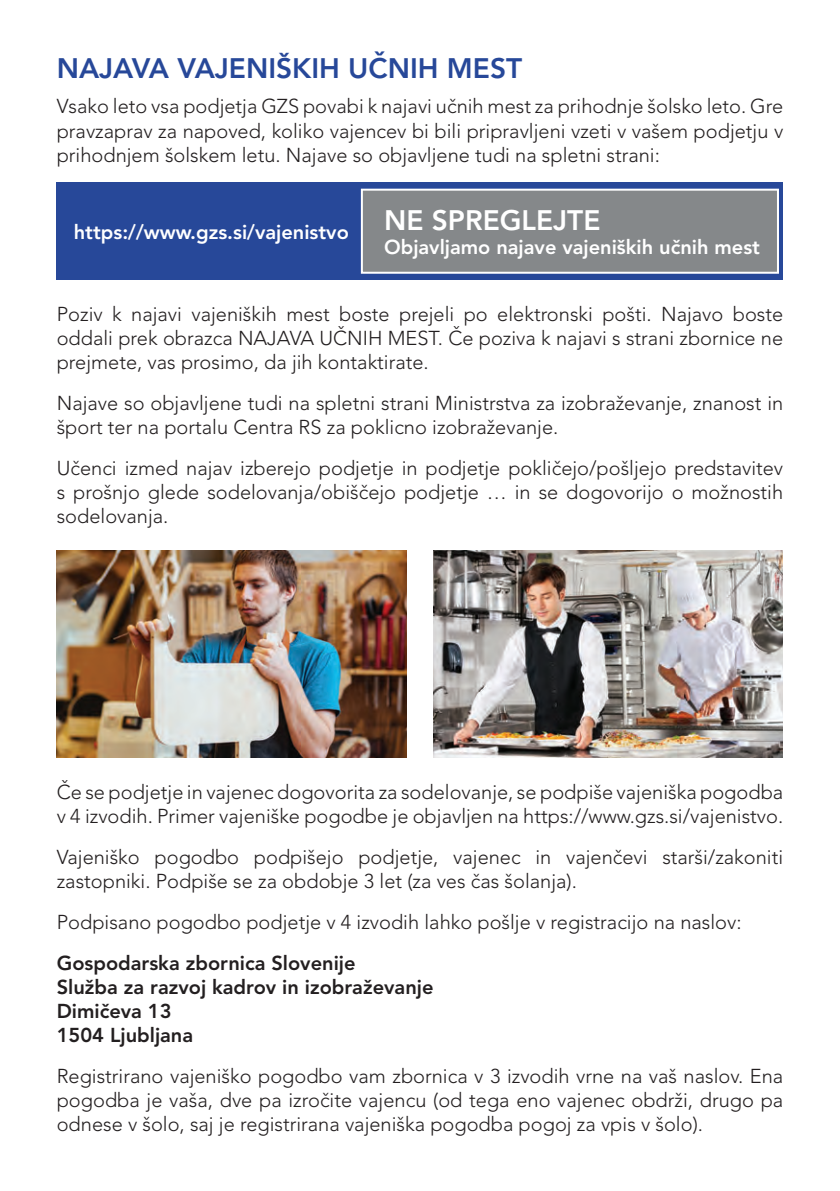
<style>
.page{position:relative;width:840px;height:1191px;background:#fff}
.page>*{position:absolute;margin:0;border:0;box-sizing:border-box;transform-origin:0 0}
.t1{font:800 28px "Avenir LT Std 55";color:#274899}
.t2{font:800 28px "Avenir LT Std 55";color:#fff}
.t3{font:300 20px/24px "Avenir LT Std 35";color:#231f20;text-align:justify}
.t4{font:800 20px/24px "Avenir LT Std 55";color:#231f20}
.t5{font:800 20px "Avenir LT Std 55";color:#fff}
</style>
<div class="page">
<div style="left:57px;top:182px;width:725px;height:98px;background:#274899"></div>
<div style="left:361px;top:190px;width:416px;height:83px;background:#85888a"></div>
<div style="left:360px;top:189px;width:418px;height:85px;border:2px solid #fff"></div>
<img style="left:57px;top:550px;width:349px;height:207px">
<img style="left:433px;top:550px;width:349px;height:207px">
<h1 class="t1" style="left:57px;top:52px;width:466px">NAJAVA VAJENIŠKIH UČNIH MEST</h1>
<p class="t3" style="left:57px;top:94px;width:727px">Vsako leto vsa podjetja GZS povabi k najavi učnih mest za prihodnje šolsko leto. Gre pravzaprav za napoved, koliko vajencev bi bili pripravljeni vzeti v vašem podjetju v prihodnjem šolskem letu. Najave so objavljene tudi na spletni strani:</p>
<p class="t5" style="left:74px;top:220px;width:276px">https://www.gzs.si/vajenistvo</p>
<h1 class="t2" style="left:384px;top:203px;width:218px">NE SPREGLEJTE</h1>
<p class="t5" style="left:384px;top:235px;width:377px">Objavljamo najave vajeniških učnih mest</p>
<p class="t3" style="left:57px;top:302px;width:727px">Poziv k najavi vajeniških mest boste prejeli po elektronski pošti. Najavo boste oddali prek obrazca NAJAVA UČNIH MEST. Če poziva k najavi s strani zbornice ne prejmete, vas prosimo, da jih kontaktirate.</p>
<p class="t3" style="left:57px;top:391px;width:727px">Najave so objavljene tudi na spletni strani Ministrstva za izobraževanje, znanost in šport ter na portalu Centra RS za poklicno izobraževanje.</p>
<p class="t3" style="left:57px;top:456px;width:727px">Učenci izmed najav izberejo podjetje in podjetje pokličejo/pošljejo predstavitev s prošnjo glede sodelovanja/obiščejo podjetje … in se dogovorijo o možnostih sodelovanja.</p>
<p class="t3" style="left:57px;top:780px;width:727px">Če se podjetje in vajenec dogovorita za sodelovanje, se podpiše vajeniška pogodba v 4 izvodih. Primer vajeniške pogodbe je objavljen na https://www.gzs.si/vajenistvo.</p>
<p class="t3" style="left:57px;top:845px;width:727px">Vajeniško pogodbo podpišejo podjetje, vajenec in vajenčevi starši/zakoniti zastopniki. Podpiše se za obdobje 3 let (za ves čas šolanja).</p>
<p class="t3" style="left:57px;top:910px;width:686px">Podpisano pogodbo podjetje v 4 izvodih lahko pošlje v registracijo na naslov:</p>
<p class="t4" style="left:57px;top:951px;width:378px">Gospodarska zbornica Slovenije<br>Služba za razvoj kadrov in izobraževanje<br>Dimičeva 13<br>1504 Ljubljana</p>
<p class="t3" style="left:57px;top:1064px;width:727px">Registrirano vajeniško pogodbo vam zbornica v 3 izvodih vrne na vaš naslov. Ena pogodba je vaša, dve pa izročite vajencu (od tega eno vajenec obdrži, drugo pa odnese v šolo, saj je registrirana vajeniška pogodba pogoj za vpis v šolo).</p>
</div>
